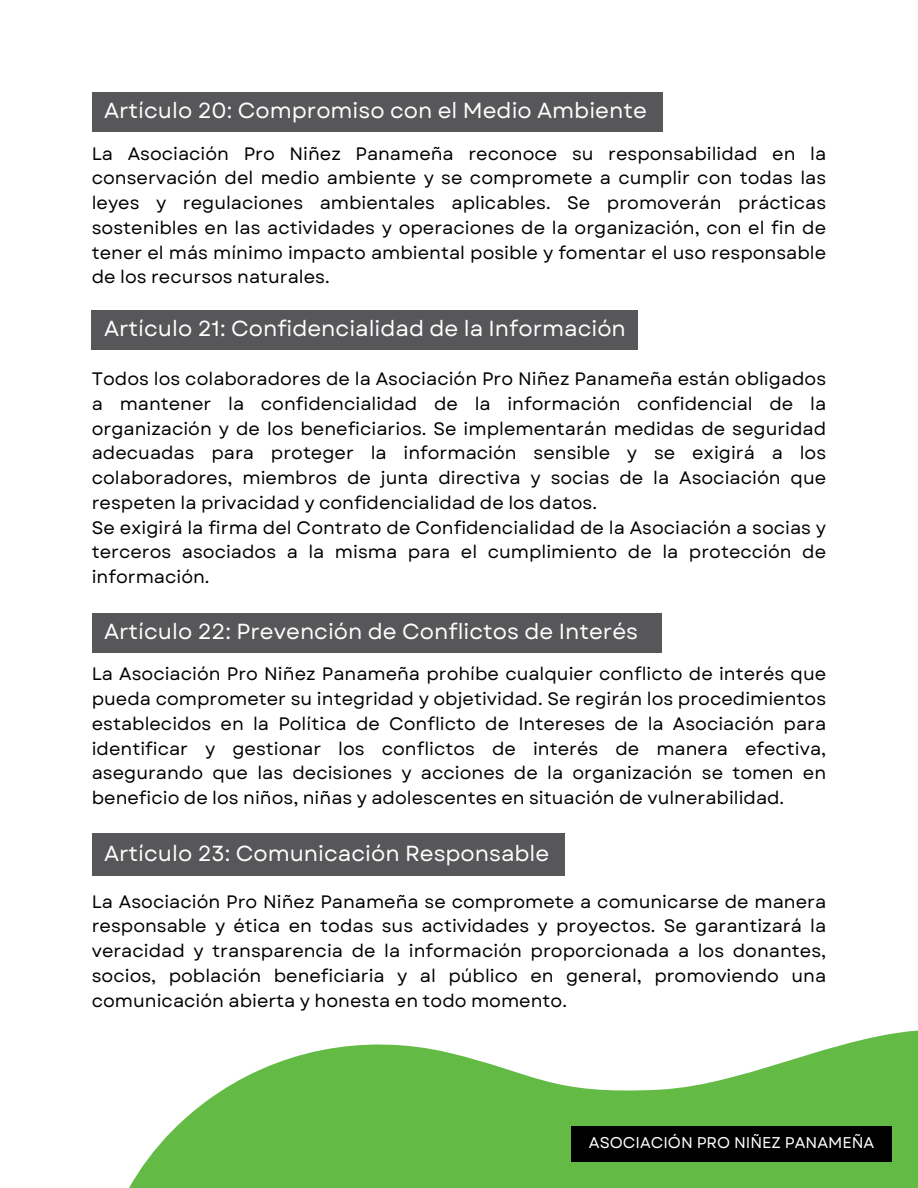
<style>
.page{position:relative;width:918px;height:1188px;background:#fff}
.page>*{position:absolute;margin:0;border:0;box-sizing:border-box;transform-origin:0 0}
.t1{font:21.75px "Garet";color:#fff}
.t2{font:18px/24.8px "Garet";color:#000;text-align:justify}
.t3{font:15.6px "Garet";color:#fff}
</style>
<div class="page">
<div style="left:92px;top:92px;width:571px;height:40px;background:#57575a"></div>
<svg style="left:129px;top:1030px;width:789px;height:158px;fill:#63bb46"></svg>
<div style="left:571px;top:1126px;width:321px;height:36px;background:#000"></div>
<div style="left:92px;top:310px;width:546px;height:40px;background:#57575a"></div>
<div style="left:92px;top:613px;width:569px;height:40px;background:#57575a"></div>
<div style="left:92px;top:833px;width:473px;height:43px;background:#57575a"></div>
<h1 class="t1" style="left:104px;top:95px;width:544px">Artículo 20: Compromiso con el Medio Ambiente</h1>
<h2 class="t2" style="left:92px;top:141px;width:736px">La Asociación Pro Niñez Panameña reconoce su responsabilidad en la conservación del medio ambiente y se compromete a cumplir con todas las leyes y regulaciones ambientales aplicables. Se promoverán prácticas sostenibles en las actividades y operaciones de la organización, con el fin de tener el más mínimo impacto ambiental posible y fomentar el uso responsable de los recursos naturales.</h2>
<h1 class="t1" style="left:104px;top:313px;width:523px">Artículo 21: Confidencialidad de la Información</h1>
<h2 class="t2" style="left:92px;top:366px;width:736px;text-align:left">Todos los colaboradores de la Asociación Pro Niñez Panameña están obligados a mantener la confidencialidad de la información confidencial de la organización y de los beneficiarios. Se implementarán medidas de seguridad adecuadas para proteger la información sensible y se exigirá a los colaboradores, miembros de junta directiva y socias de la Asociación que respeten la privacidad y confidencialidad de los datos.<br>Se exigirá la firma del Contrato de Confidencialidad de la Asociación a socias y terceros asociados a la misma para el cumplimiento de la protección de información.</h2>
<h2 class="t1" style="left:104px;top:616px;width:535px">Artículo 22: Prevención de Conflictos de Interés</h2>
<h1 class="t2" style="left:92px;top:662px;width:736px">La Asociación Pro Niñez Panameña prohíbe cualquier conflicto de interés que pueda comprometer su integridad y objetividad. Se regirán los procedimientos establecidos en la Política de Conflicto de Intereses de la Asociación para identificar y gestionar los conflictos de interés de manera efectiva, asegurando que las decisiones y acciones de la organización se tomen en beneficio de los niños, niñas y adolescentes en situación de vulnerabilidad.</h1>
<h2 class="t1" style="left:104px;top:837px;width:447px">Artículo 23: Comunicación Responsable</h2>
<p class="t2" style="left:92px;top:889px;width:736px">La Asociación Pro Niñez Panameña se compromete a comunicarse de manera responsable y ética en todas sus actividades y proyectos. Se garantizará la veracidad y transparencia de la información proporcionada a los donantes, socios, población beneficiaria y al público en general, promoviendo una comunicación abierta y honesta en todo momento.</p>
<h1 class="t3" style="left:589px;top:1131px;width:287px">ASOCIACIÓN PRO NIÑEZ PANAMEÑA</h1>
</div>
